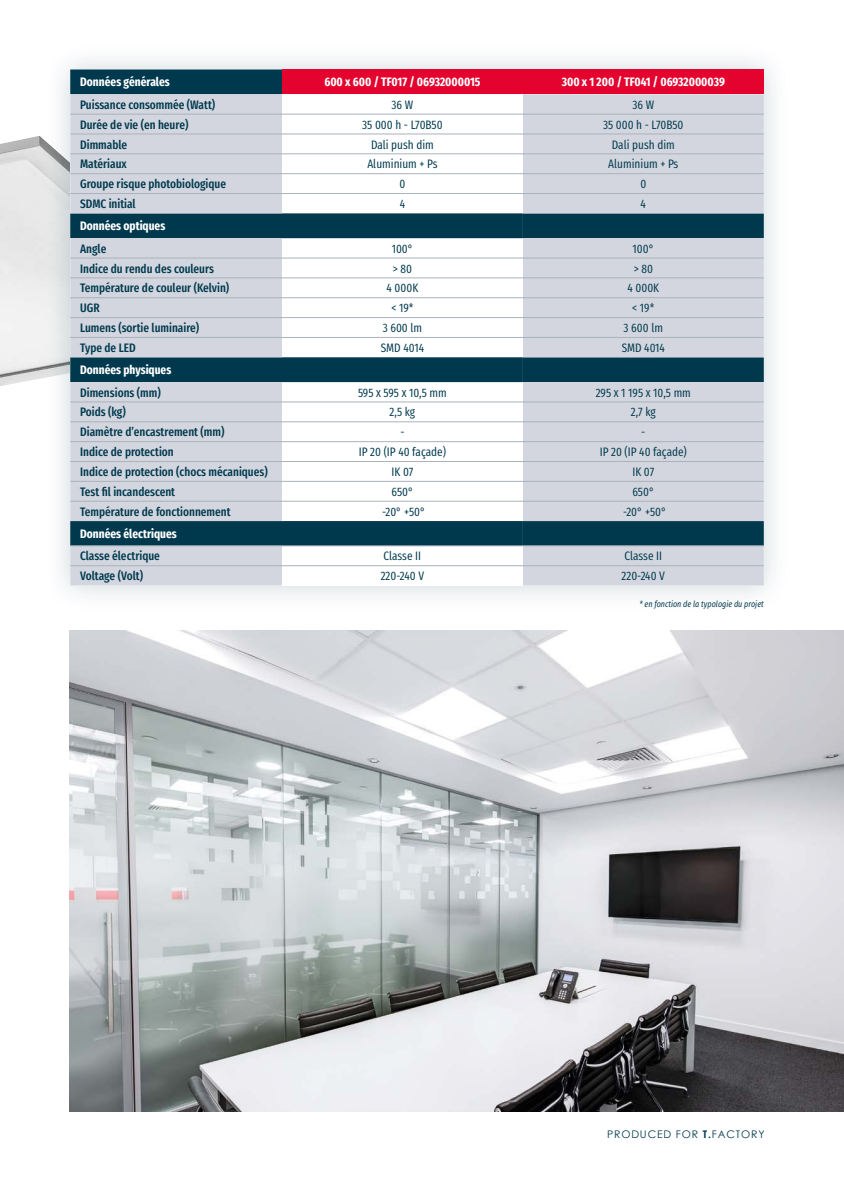
<style>
.page{position:relative;width:844px;height:1191px;background:#fff}
.page>*{position:absolute;margin:0;border:0;box-sizing:border-box;transform-origin:0 0}
.t1{font:500 12.25px "Fira Sans Compressed";color:#00394e}
.t2{font:12.25px "Fira Sans Compressed";color:#00394e}
.t3{font:700 12.25px "Fira Sans Compressed";color:#fff}
.t4{font:10.5px "Century Gothic";letter-spacing:.08em;color:#00394e}
.t5{font:italic 8.75px "Fira Sans Compressed";color:#00394e}
.s1{font-weight:700}
</style>
<div class="page">
<img style="left:0;top:136px;width:42px;height:250px">
<div style="left:42px;top:41px;width:749px;height:573px;background:#00394e;opacity:.2"></div>
<div style="left:282px;top:69px;width:240px;height:25px;background:#e4032e"></div>
<div style="left:522px;top:69px;width:241px;height:25px;background:#e4032e"></div>
<svg style="left:70px;top:94px;width:693px;height:491px;background:#b2bdc7"></svg>
<svg style="left:282px;top:94px;width:240px;height:491px"></svg>
<svg style="left:282px;top:213px;width:240px;height:332px"></svg>
<hr style="left:70px;top:134px;width:212px;height:1px;background:#aab2be">
<hr style="left:282px;top:134px;width:240px;height:1px;background:#aab2be">
<hr style="left:522px;top:134px;width:241px;height:1px;background:#aab2be">
<hr style="left:70px;top:153px;width:212px;height:1px;background:#aab2be">
<hr style="left:282px;top:153px;width:240px;height:1px;background:#aab2be">
<hr style="left:522px;top:153px;width:241px;height:1px;background:#aab2be">
<hr style="left:70px;top:173px;width:212px;height:1px;background:#aab2be">
<hr style="left:282px;top:173px;width:240px;height:1px;background:#aab2be">
<hr style="left:522px;top:173px;width:241px;height:1px;background:#aab2be">
<hr style="left:70px;top:193px;width:212px;height:1px;background:#aab2be">
<hr style="left:282px;top:193px;width:240px;height:1px;background:#aab2be">
<hr style="left:522px;top:193px;width:241px;height:1px;background:#aab2be">
<hr style="left:70px;top:258px;width:212px;height:1px;background:#aab2be">
<hr style="left:282px;top:258px;width:240px;height:1px;background:#aab2be">
<hr style="left:522px;top:258px;width:241px;height:1px;background:#aab2be">
<hr style="left:70px;top:337px;width:212px;height:1px;background:#aab2be">
<hr style="left:282px;top:337px;width:240px;height:1px;background:#aab2be">
<hr style="left:522px;top:337px;width:241px;height:1px;background:#aab2be">
<hr style="left:70px;top:277px;width:212px;height:1px;background:#aab2be">
<hr style="left:282px;top:277px;width:240px;height:1px;background:#aab2be">
<hr style="left:522px;top:277px;width:241px;height:1px;background:#aab2be">
<hr style="left:70px;top:297px;width:212px;height:1px;background:#aab2be">
<hr style="left:282px;top:297px;width:240px;height:1px;background:#aab2be">
<hr style="left:522px;top:297px;width:241px;height:1px;background:#aab2be">
<hr style="left:70px;top:317px;width:212px;height:1px;background:#aab2be">
<hr style="left:282px;top:317px;width:240px;height:1px;background:#aab2be">
<hr style="left:522px;top:317px;width:241px;height:1px;background:#aab2be">
<hr style="left:70px;top:402px;width:212px;height:1px;background:#aab2be">
<hr style="left:282px;top:402px;width:240px;height:1px;background:#aab2be">
<hr style="left:522px;top:402px;width:241px;height:1px;background:#aab2be">
<hr style="left:70px;top:421px;width:212px;height:1px;background:#aab2be">
<hr style="left:282px;top:421px;width:240px;height:1px;background:#aab2be">
<hr style="left:522px;top:421px;width:241px;height:1px;background:#aab2be">
<hr style="left:70px;top:441px;width:212px;height:1px;background:#aab2be">
<hr style="left:282px;top:441px;width:240px;height:1px;background:#aab2be">
<hr style="left:522px;top:441px;width:241px;height:1px;background:#aab2be">
<hr style="left:70px;top:461px;width:212px;height:1px;background:#aab2be">
<hr style="left:282px;top:461px;width:240px;height:1px;background:#aab2be">
<hr style="left:522px;top:461px;width:241px;height:1px;background:#aab2be">
<hr style="left:70px;top:481px;width:212px;height:1px;background:#aab2be">
<hr style="left:282px;top:481px;width:240px;height:1px;background:#aab2be">
<hr style="left:522px;top:481px;width:241px;height:1px;background:#aab2be">
<hr style="left:70px;top:501px;width:212px;height:1px;background:#aab2be">
<hr style="left:282px;top:501px;width:240px;height:1px;background:#aab2be">
<hr style="left:522px;top:501px;width:241px;height:1px;background:#aab2be">
<hr style="left:70px;top:114px;width:212px;height:1px;background:#aab2be">
<hr style="left:282px;top:114px;width:240px;height:1px;background:#aab2be">
<hr style="left:522px;top:114px;width:241px;height:1px;background:#aab2be">
<hr style="left:70px;top:545px;width:212px;height:1px;background:#aab2be">
<hr style="left:282px;top:545px;width:240px;height:1px;background:#aab2be">
<hr style="left:522px;top:545px;width:241px;height:1px;background:#aab2be">
<hr style="left:70px;top:565px;width:212px;height:1px;background:#aab2be">
<hr style="left:282px;top:565px;width:240px;height:1px;background:#aab2be">
<hr style="left:522px;top:565px;width:241px;height:1px;background:#aab2be">
<img style="left:69px;top:630px;width:774px;height:481px">
<p class="t3" style="left:80px;top:72px;width:91px">Données générales</p>
<p class="t3" style="left:324px;top:72px;width:158px">600 x 600 / TF017 / 06932000015</p>
<p class="t3" style="left:561px;top:72px;width:165px">300 x 1 200 / TF041 / 06932000039</p>
<p class="t1" style="left:80px;top:95px;width:137px">Puissance consommée (Watt)</p>
<p class="t2" style="left:391px;top:95px;width:23px">36 W</p>
<p class="t2" style="left:632px;top:95px;width:23px">36 W</p>
<p class="t1" style="left:80px;top:115px;width:110px">Durée de vie (en heure)</p>
<p class="t2" style="left:362px;top:115px;width:82px">35 000 h - L70B50</p>
<p class="t2" style="left:603px;top:115px;width:82px">35 000 h - L70B50</p>
<p class="t1" style="left:80px;top:134px;width:49px">Dimmable</p>
<p class="t2" style="left:371px;top:135px;width:64px">Dali push dim</p>
<p class="t2" style="left:611px;top:135px;width:64px">Dali push dim</p>
<p class="t1" style="left:80px;top:154px;width:48px">Matériaux</p>
<p class="t2" style="left:367px;top:155px;width:72px">Aluminium + Ps</p>
<p class="t2" style="left:608px;top:155px;width:72px">Aluminium + Ps</p>
<p class="t1" style="left:80px;top:174px;width:147px">Groupe risque photobiologique</p>
<p class="t2" style="left:399px;top:175px;width:7px">0</p>
<p class="t2" style="left:640px;top:175px;width:7px">0</p>
<p class="t1" style="left:80px;top:194px;width:57px">SDMC initial</p>
<p class="t2" style="left:399px;top:195px;width:7px">4</p>
<p class="t2" style="left:640px;top:195px;width:7px">4</p>
<p class="t3" style="left:80px;top:216px;width:87px">Données optiques</p>
<p class="t1" style="left:80px;top:239px;width:28px">Angle</p>
<p class="t2" style="left:391px;top:239px;width:23px">100°</p>
<p class="t2" style="left:632px;top:239px;width:23px">100°</p>
<p class="t1" style="left:80px;top:258px;width:135px">Indice du rendu des couleurs</p>
<p class="t2" style="left:393px;top:259px;width:21px">&gt; 80</p>
<p class="t2" style="left:633px;top:259px;width:21px">&gt; 80</p>
<p class="t1" style="left:80px;top:278px;width:151px">Température de couleur (Kelvin)</p>
<p class="t2" style="left:386px;top:279px;width:33px">4 000K</p>
<p class="t2" style="left:627px;top:279px;width:33px">4 000K</p>
<p class="t1" style="left:80px;top:298px;width:21px">UGR</p>
<p class="t2" style="left:391px;top:299px;width:24px">&lt; 19*</p>
<p class="t2" style="left:632px;top:299px;width:24px">&lt; 19*</p>
<p class="t1" style="left:80px;top:318px;width:121px">Lumens (sortie luminaire)</p>
<p class="t2" style="left:382px;top:319px;width:41px">3 600 lm</p>
<p class="t2" style="left:623px;top:319px;width:41px">3 600 lm</p>
<p class="t1" style="left:80px;top:338px;width:57px">Type de LED</p>
<p class="t2" style="left:380px;top:338px;width:45px">SMD 4014</p>
<p class="t2" style="left:621px;top:338px;width:45px">SMD 4014</p>
<p class="t3" style="left:80px;top:360px;width:93px">Données physiques</p>
<p class="t1" style="left:80px;top:382px;width:82px">Dimensions (mm)</p>
<p class="t2" style="left:358px;top:383px;width:90px">595 x 595 x 10,5 mm</p>
<p class="t2" style="left:595px;top:383px;width:97px">295 x 1 195 x 10,5 mm</p>
<p class="t1" style="left:80px;top:402px;width:47px">Poids (kg)</p>
<p class="t2" style="left:389px;top:403px;width:27px">2,5 kg</p>
<p class="t2" style="left:630px;top:403px;width:26px">2,7 kg</p>
<p class="t1" style="left:80px;top:422px;width:146px">Diamètre d’encastrement (mm)</p>
<p class="t2" style="left:400px;top:423px;width:6px">-</p>
<p class="t2" style="left:641px;top:423px;width:6px">-</p>
<p class="t1" style="left:80px;top:442px;width:95px">Indice de protection</p>
<p class="t2" style="left:359px;top:443px;width:89px">IP 20 (IP 40 façade)</p>
<p class="t2" style="left:599px;top:443px;width:89px">IP 20 (IP 40 façade)</p>
<p class="t1" style="left:80px;top:462px;width:189px">Indice de protection (chocs mécaniques)</p>
<p class="t2" style="left:391px;top:462px;width:23px">IK 07</p>
<p class="t2" style="left:632px;top:462px;width:23px">IK 07</p>
<p class="t1" style="left:80px;top:482px;width:96px">Test fil incandescent</p>
<p class="t2" style="left:391px;top:482px;width:23px">650°</p>
<p class="t2" style="left:632px;top:482px;width:23px">650°</p>
<p class="t1" style="left:80px;top:502px;width:152px">Température de fonctionnement</p>
<p class="t2" style="left:382px;top:502px;width:45px">-20° +50°</p>
<p class="t2" style="left:622px;top:502px;width:45px">-20° +50°</p>
<p class="t3" style="left:80px;top:523px;width:98px">Données électriques</p>
<p class="t1" style="left:80px;top:546px;width:81px">Classe électrique</p>
<p class="t2" style="left:383px;top:547px;width:39px">Classe II</p>
<p class="t2" style="left:624px;top:547px;width:39px">Classe II</p>
<p class="t1" style="left:80px;top:566px;width:64px">Voltage (Volt)</p>
<p class="t2" style="left:380px;top:567px;width:45px">220-240 V</p>
<p class="t2" style="left:621px;top:567px;width:45px">220-240 V</p>
<p class="t5" style="left:639px;top:597px;width:126px">* en fonction de la typologie du projet</p>
<p class="t4" style="left:607px;top:1127px;width:159px">PRODUCED FOR <span class="s1">T.</span>FACTORY</p>
</div>
